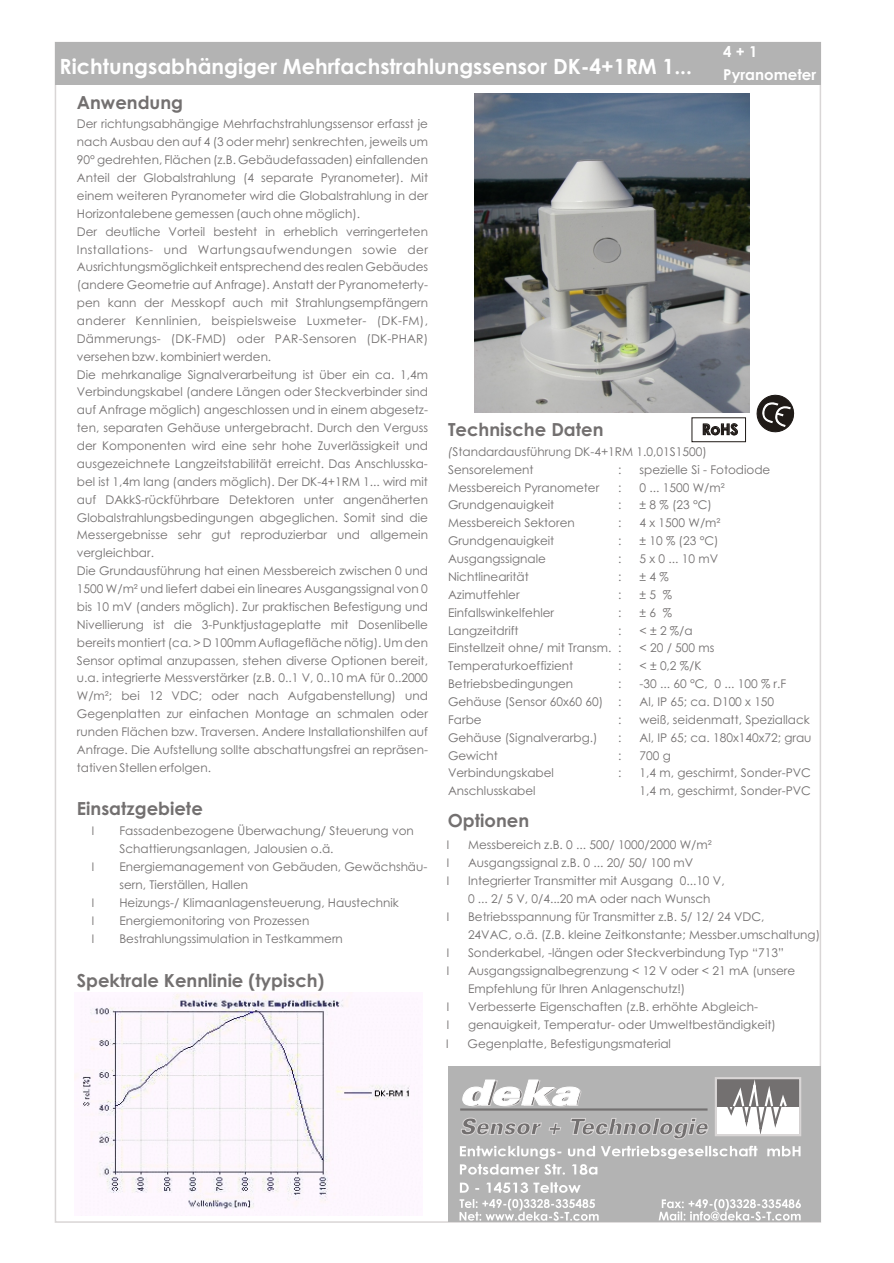
<style>
.page{position:relative;width:894px;height:1263px;background:#fff}
.page>*{position:absolute;margin:0;border:0;box-sizing:border-box;transform-origin:0 0}
.t1{font:700 21px "Century Gothic";color:#fff}
.t2{font:700 18px "Century Gothic";color:#737070}
.t3{font:700 15px/22.8px "Century Gothic";color:#fff}
.t4{font:700 15px "Century Gothic";color:#1f1a17}
.t5{font:12px/17.9px "Century Gothic";color:#737070}
.t6{font:12px "Avant Garde Bk BT";color:#737070}
.s1{font-style:italic}
</style>
<div class="page">
<div style="left:55px;top:43px;width:766px;height:42px;background:#b3b3b3"></div>
<svg style="left:756px;top:394px;width:39px;height:39px"></svg>
<div style="left:448px;top:1067px;width:373px;height:155px;background:#b3b3b3"></div>
<svg style="left:460px;top:1077px;width:341px;height:116px"></svg>
<svg style="left:460px;top:1199px;width:139px;height:22px"></svg>
<svg style="left:659px;top:1199px;width:142px;height:22px"></svg>
<img style="left:75px;top:992px;width:344px;height:223px">
<img style="left:474px;top:94px;width:276px;height:319px">
<div style="left:692px;top:418px;width:54px;height:24px;border:1px solid #1f1a17"></div>
<p class="t3" style="left:723px;top:42px;width:94px">4 + 1<br>Pyranometer</p>
<h1 class="t1" style="left:60px;top:58px;width:634px">Richtungsabhängiger Mehrfachstrahlungssensor DK-4+1RM 1...</h1>
<h2 class="t2" style="left:77px;top:95px;width:108px">Anwendung</h2>
<p class="t5" style="left:77px;top:116px;width:353px">Der richtungsabhängige Mehrfachstrahlungssensor erfasst je nach Ausbau den auf 4 (3 oder mehr) senkrechten, jeweils um 90° gedrehten, Flächen (z.B. Gebäudefassaden) einfallenden Anteil der Globalstrahlung (4 separate Pyranometer). Mit einem weiteren Pyranometer wird die Globalstrahlung in der Horizontalebene gemessen (auch ohne möglich).<br>Der deutliche Vorteil besteht in erheblich verringerteten Installations- und Wartungsaufwendungen sowie der Ausrichtungsmöglichkeit entsprechend des realen Gebäudes (andere Geometrie auf Anfrage). Anstatt der Pyranometerty&shy;pen kann der Messkopf auch mit Strahlungsempfängern anderer Kennlinien, beispielsweise Luxmeter- (DK-FM), Dämmerungs- (DK-FMD) oder PAR-Sensoren (DK-PHAR) versehen bzw. kombiniert werden.<br>Die mehrkanalige Signalverarbeitung ist über ein ca. 1,4m Verbindungskabel (andere Längen oder Steckverbinder sind auf Anfrage möglich) angeschlossen und in einem abgesetz&shy;ten, separaten Gehäuse untergebracht. Durch den Verguss der Komponenten wird eine sehr hohe Zuverlässigkeit und ausgezeichnete Langzeitstabilität erreicht. Das Anschlusska&shy;bel ist 1,4m lang (anders möglich). Der DK-4+1RM 1... wird mit</p>
<h2 class="t2" style="left:448px;top:423px;width:157px">Technische Daten</h2>
<p class="t5" style="left:448px;top:444px;width:260px"><span class="s1">(</span>Standardausführung DK-4+1RM 1.0,01S1500)<br>Sensorelement</p>
<p class="t4" style="left:702px;top:423px;width:38px">RoHS</p>
<p class="t5" style="left:618px;top:461px;width:5px">:</p>
<p class="t5" style="left:640px;top:461px;width:132px">spezielle Si - Fotodiode</p>
<p class="t5" style="left:448px;top:479px;width:153px">Messbereich Pyranometer</p>
<p class="t5" style="left:618px;top:479px;width:5px">:</p>
<p class="t5" style="left:640px;top:479px;width:87px">0 ... 1500 W/m²</p>
<p class="t5" style="left:448px;top:515px;width:128px">Messbereich Sektoren</p>
<p class="t5" style="left:618px;top:515px;width:5px">:</p>
<p class="t5" style="left:77px;top:492px;width:353px">auf DAkkS-rückführbare Detektoren unter angenäherten Globalstrahlungsbedingungen abgeglichen. Somit sind die Messergebnisse sehr gut reproduzierbar und allgemein vergleichbar.<br>Die Grundausführung hat einen Messbereich zwischen 0 und 1500 W/m² und liefert dabei ein lineares Ausgangssignal von 0 bis 10 mV (anders möglich). Zur praktischen Befestigung und Nivellierung ist die 3-Punktjustageplatte mit Dosenlibelle bereits montiert (ca. &gt; D 100mm Auflagefläche nötig). Um den Sensor optimal anzupassen, stehen diverse Optionen bereit, u.a. integrierte Messverstärker (z.B. 0..1 V, 0..10 mA für 0..2000<br>W/m²; bei 12 VDC; oder nach Aufgabenstellung) und Gegenplatten zur einfachen Montage an schmalen oder runden Flächen bzw. Traversen. Andere Installationshilfen auf Anfrage. Die Aufstellung sollte abschattungsfrei an repräsen&shy;tativen Stellen erfolgen.</p>
<p class="t5" style="left:448px;top:497px;width:108px">Grundgenauigkeit</p>
<p class="t5" style="left:618px;top:497px;width:5px">:</p>
<p class="t5" style="left:640px;top:497px;width:82px">± 8 % (23 °C)<br>4 x 1500 W/m²</p>
<p class="t5" style="left:448px;top:533px;width:108px">Grundgenauigkeit</p>
<p class="t5" style="left:618px;top:533px;width:5px">:</p>
<p class="t5" style="left:640px;top:533px;width:81px">± 10 % (23 °C)</p>
<p class="t5" style="left:448px;top:551px;width:99px">Ausgangssignale</p>
<p class="t5" style="left:618px;top:551px;width:5px">:</p>
<p class="t5" style="left:640px;top:551px;width:80px">5 x 0 ... 10 mV</p>
<p class="t5" style="left:448px;top:569px;width:82px">Nichtlinearität</p>
<p class="t5" style="left:618px;top:569px;width:5px">:</p>
<p class="t5" style="left:640px;top:569px;width:31px">± 4 %</p>
<p class="t5" style="left:448px;top:587px;width:73px">Azimutfehler</p>
<p class="t5" style="left:618px;top:587px;width:5px">:</p>
<p class="t5" style="left:640px;top:587px;width:34px">± 5 %</p>
<p class="t5" style="left:448px;top:604px;width:108px">Einfallswinkelfehler</p>
<p class="t5" style="left:618px;top:604px;width:5px">:</p>
<p class="t5" style="left:640px;top:604px;width:34px">± 6 %</p>
<p class="t5" style="left:448px;top:622px;width:72px">Langzeitdrift</p>
<p class="t5" style="left:618px;top:622px;width:5px">:</p>
<p class="t5" style="left:640px;top:622px;width:55px">&lt; ± 2 %/a</p>
<p class="t5" style="left:448px;top:640px;width:175px">Einstellzeit ohne/ mit Transm. :</p>
<p class="t5" style="left:640px;top:640px;width:76px">&lt; 20 / 500 ms</p>
<p class="t5" style="left:448px;top:658px;width:127px">Temperaturkoeffizient</p>
<p class="t5" style="left:618px;top:658px;width:5px">:</p>
<p class="t5" style="left:640px;top:658px;width:64px">&lt; ± 0,2 %/K</p>
<p class="t5" style="left:448px;top:676px;width:127px">Betriebsbedingungen</p>
<p class="t5" style="left:618px;top:676px;width:5px">:</p>
<p class="t5" style="left:640px;top:676px;width:148px">-30 ... 60 °C, 0 ... 100 % r.F</p>
<p class="t5" style="left:448px;top:694px;width:157px">Gehäuse (Sensor 60x60 60)</p>
<p class="t5" style="left:618px;top:694px;width:5px">:</p>
<p class="t5" style="left:640px;top:694px;width:136px">Al, IP 65; ca. D100 x 150</p>
<p class="t5" style="left:448px;top:712px;width:35px">Farbe</p>
<p class="t5" style="left:618px;top:712px;width:5px">:</p>
<p class="t5" style="left:640px;top:712px;width:172px">weiß, seidenmatt, Speziallack</p>
<p class="t5" style="left:448px;top:730px;width:151px">Gehäuse (Signalverarbg.)</p>
<p class="t5" style="left:618px;top:730px;width:5px">:</p>
<p class="t5" style="left:640px;top:730px;width:174px">Al, IP 65; ca. 180x140x72; grau</p>
<p class="t5" style="left:448px;top:747px;width:51px">Gewicht</p>
<p class="t5" style="left:618px;top:747px;width:5px">:</p>
<p class="t5" style="left:640px;top:747px;width:33px">700 g</p>
<p class="t5" style="left:448px;top:765px;width:107px">Verbindungskabel</p>
<p class="t5" style="left:618px;top:765px;width:5px">:</p>
<p class="t5" style="left:640px;top:765px;width:173px">1,4 m, geschirmt, Sonder-PVC</p>
<p class="t5" style="left:448px;top:783px;width:89px">Anschlusskabel</p>
<p class="t5" style="left:640px;top:783px;width:173px">1,4 m, geschirmt, Sonder-PVC</p>
<h2 class="t2" style="left:77px;top:802px;width:127px">Einsatzgebiete</h2>
<p class="t6" style="left:92px;top:826px;width:4px">I</p>
<p class="t5" style="left:119px;top:822px;width:296px">Fassadenbezogene Überwachung/ Steuerung von<br>Schattierungsanlagen, Jalousien o.ä.</p>
<p class="t6" style="left:92px;top:862px;width:4px">I</p>
<p class="t5" style="left:119px;top:858px;width:310px">Energiemanagement von Gebäuden, Gewächshäu&shy;sern, Tierställen, Hallen</p>
<p class="t6" style="left:92px;top:898px;width:4px">I</p>
<p class="t5" style="left:119px;top:895px;width:281px">Heizungs-/ Klimaanlagensteuerung, Haustechnik</p>
<p class="t6" style="left:92px;top:916px;width:4px">I</p>
<p class="t5" style="left:119px;top:913px;width:191px">Energiemonitoring von Prozessen</p>
<p class="t6" style="left:92px;top:934px;width:4px">I</p>
<p class="t5" style="left:119px;top:931px;width:225px">Bestrahlungssimulation in Testkammern</p>
<h2 class="t2" style="left:77px;top:973px;width:249px">Spektrale Kennlinie (typisch)</h2>
<h2 class="t2" style="left:448px;top:813px;width:83px">Optionen</h2>
<p class="t6" style="left:447px;top:840px;width:4px">I</p>
<p class="t5" style="left:468px;top:837px;width:245px">Messbereich z.B. 0 ... 500/ 1000/2000 W/m²</p>
<p class="t6" style="left:447px;top:858px;width:4px">I</p>
<p class="t5" style="left:468px;top:855px;width:227px">Ausgangssignal z.B. 0 ... 20/ 50/ 100 mV</p>
<p class="t6" style="left:447px;top:876px;width:4px">I</p>
<p class="t5" style="left:468px;top:873px;width:258px">Integrierter Transmitter mit Ausgang 0...10 V,<br>0 ... 2/ 5 V, 0/4...20 mA oder nach Wunsch</p>
<p class="t6" style="left:447px;top:912px;width:4px">I</p>
<p class="t5" style="left:468px;top:909px;width:354px">Betriebsspannung für Transmitter z.B. 5/ 12/ 24 VDC,<br>24VAC, o.ä. (Z.B. kleine Zeitkonstante; Messber.umschaltung)</p>
<p class="t6" style="left:447px;top:948px;width:4px">I</p>
<p class="t5" style="left:468px;top:945px;width:317px">Sonderkabel, -längen oder Steckverbindung Typ “713”</p>
<p class="t6" style="left:447px;top:966px;width:4px">I</p>
<p class="t5" style="left:468px;top:963px;width:329px">Ausgangssignalbegrenzung &lt; 12 V oder &lt; 21 mA (unsere<br>Empfehlung für Ihren Anlagenschutz!)</p>
<p class="t6" style="left:447px;top:1002px;width:4px">I</p>
<p class="t5" style="left:468px;top:999px;width:292px">Verbesserte Eigenschaften (z.B. erhöhte Abgleich-</p>
<p class="t6" style="left:447px;top:1020px;width:4px">I</p>
<p class="t5" style="left:468px;top:1017px;width:310px">genauigkeit, Temperatur- oder Umweltbeständigkeit)</p>
<p class="t6" style="left:446px;top:1039px;width:4px">I</p>
<p class="t5" style="left:468px;top:1036px;width:205px">Gegenplatte, Befestigungsmaterial</p>
</div>
